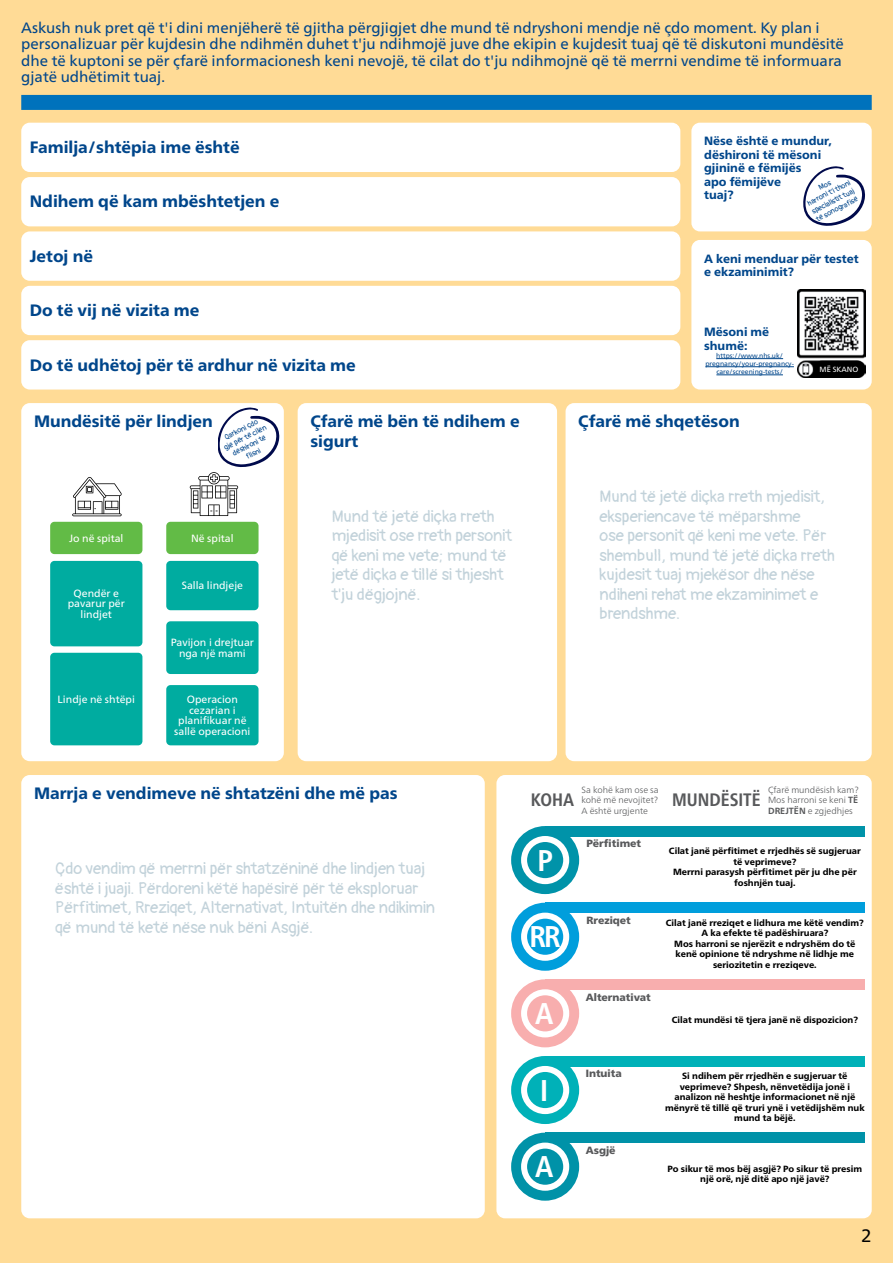
<style>
.page{position:relative;width:893px;height:1263px;background:#ffdb96}
.page>*{position:absolute;margin:0;border:0;box-sizing:border-box;transform-origin:0 0}
.t1{font:700 condensed 30px "Frutiger Neue LTW1 G";color:#fff}
.t2{font:700 condensed 18px "Frutiger Neue LTW1 G";color:#58595b}
.t3{font:18px "Frutiger Neue LTW1 G";color:#000}
.t4{font:16.5px/19.5px "Pangolin";color:#c2d2da}
.t5{font:800 16.5px/19.5px "Frutiger Neue LTW1 G";color:#00468b}
.t6{font:15px/16.5px "Frutiger Neue LTW1 G";color:#00468b}
.t7{font:800 12px/13.5px "Frutiger Neue LTW1 G";color:#00468b}
.t8{font:10.5px/10.5px "Frutiger Neue LTW1 G";color:#fff;text-align:center}
.t9{font:900 10.5px "Frutiger Neue LTW1 G";color:#58595b}
.t10{font:800 9px/10.5px "Frutiger Neue LTW1 G";color:#000;text-align:center}
.t11{font:300 9px/10.5px "Frutiger Neue LTW1 G";color:#58595b;text-align:justify}
.t12{font:7.5px/9px "Pangolin";color:#00468b;text-align:center}
.t13{font:7.5px "Frutiger Neue LTW1 G";color:#fff}
.t14{font:6.75px/8.1px "Frutiger Neue LTW1 G";color:#00468b;text-align:center}
.s1{font-weight:700}
</style>
<div class="page">
<div style="left:496px;top:775px;width:376px;height:443px;background:#fff;border-radius:9px"></div>
<div style="left:21px;top:95px;width:851px;height:15px;background:#0072bc"></div>
<div style="left:21px;top:123px;width:659px;height:49px;background:#fff;border-radius:9px"></div>
<div style="left:21px;top:177px;width:659px;height:49px;background:#fff;border-radius:9px"></div>
<div style="left:21px;top:231px;width:659px;height:50px;background:#fff;border-radius:9px"></div>
<div style="left:21px;top:286px;width:659px;height:49px;background:#fff;border-radius:9px"></div>
<div style="left:21px;top:340px;width:659px;height:49px;background:#fff;border-radius:9px"></div>
<div style="left:566px;top:403px;width:306px;height:358px;background:#fff;border-radius:9px"></div>
<div style="left:298px;top:403px;width:259px;height:358px;background:#fff;border-radius:9px"></div>
<div style="left:21px;top:775px;width:464px;height:443px;background:#fff;border-radius:9px"></div>
<div style="left:691px;top:123px;width:181px;height:108px;background:#fff;border-radius:9px"></div>
<div style="left:21px;top:403px;width:263px;height:358px;background:#fff;border-radius:9px"></div>
<div style="left:50px;top:522px;width:92px;height:32px;background:#62bb46;border-radius:4px"></div>
<div style="left:50px;top:561px;width:92px;height:85px;background:#00aca0;border-radius:4px"></div>
<div style="left:50px;top:653px;width:92px;height:92px;background:#00aca0;border-radius:4px"></div>
<div style="left:166px;top:685px;width:93px;height:60px;background:#00aca0;border-radius:4px"></div>
<div style="left:166px;top:621px;width:93px;height:53px;background:#00aca0;border-radius:4px"></div>
<div style="left:166px;top:561px;width:93px;height:49px;background:#00aca0;border-radius:4px"></div>
<div style="left:166px;top:522px;width:93px;height:32px;background:#62bb46;border-radius:4px"></div>
<svg style="left:804px;top:166px;width:61px;height:60px"></svg>
<div style="left:545px;top:1133px;width:320px;height:10px;background:#0092a8"></div>
<div style="left:511px;top:1133px;width:68px;height:68px;background:#0092a8;border-radius:50%"></div>
<svg style="left:524px;top:1145px;width:42px;height:43px"></svg>
<div style="left:521px;top:1142px;width:48px;height:49px;border:6px solid #fff;border-radius:50%"></div>
<div style="left:545px;top:826px;width:320px;height:10px;background:#0093a9"></div>
<div style="left:511px;top:826px;width:68px;height:68px;background:#0093a9;border-radius:50%"></div>
<div style="left:521px;top:836px;width:48px;height:48px;border:6px solid #fff;border-radius:50%"></div>
<div style="left:545px;top:903px;width:320px;height:10px;background:#009edc"></div>
<div style="left:511px;top:903px;width:68px;height:68px;background:#009edc;border-radius:50%"></div>
<div style="left:521px;top:913px;width:48px;height:48px;border:6px solid #fff;border-radius:50%"></div>
<div style="left:545px;top:979px;width:320px;height:10px;background:#f8aeae"></div>
<div style="left:511px;top:979px;width:68px;height:68px;background:#f8aeae;border-radius:50%"></div>
<div style="left:521px;top:989px;width:48px;height:48px;border:6px solid #fff;border-radius:50%"></div>
<div style="left:545px;top:1056px;width:320px;height:10px;background:#00b1b8"></div>
<div style="left:511px;top:1056px;width:68px;height:68px;background:#00b1b8;border-radius:50%"></div>
<div style="left:521px;top:1066px;width:48px;height:48px;border:6px solid #fff;border-radius:50%"></div>
<div style="left:691px;top:240px;width:181px;height:149px;background:#fff;border-radius:9px"></div>
<hr style="left:716px;top:358px;width:67px;height:1px;background:#00468b">
<hr style="left:705px;top:366px;width:89px;height:1px;background:#00468b">
<hr style="left:716px;top:375px;width:67px;height:1px;background:#00468b">
<img style="left:798px;top:290px;width:67px;height:88px">
<svg style="left:72px;top:477px;width:50px;height:39px"></svg>
<svg style="left:190px;top:407px;width:90px;height:109px"></svg>
<div style="left:813px;top:361px;width:52px;height:17px;background:#000;border-radius:9px"></div>
<p class="t6" style="left:21px;top:19px;width:824px">Askush nuk pret që t'i dini menjëherë të gjitha përgjigjet dhe mund të ndryshoni mendje në çdo moment. Ky plan i personalizuar për kujdesin dhe ndihmën duhet t'ju ndihmojë juve dhe ekipin e kujdesit tuaj që të diskutoni mundësitë dhe të kuptoni se për çfarë informacionesh keni nevojë, të cilat do t'ju ndihmojnë që të merrni vendime të informuara gjatë udhëtimit tuaj.</p>
<h3 class="t5" style="left:30px;top:137px;width:211px">Familja/shtëpia ime është</h3>
<h3 class="t5" style="left:30px;top:192px;width:251px">Ndihem që kam mbështetjen e</h3>
<h3 class="t5" style="left:30px;top:246px;width:65px">Jetoj në</h3>
<h3 class="t5" style="left:30px;top:301px;width:171px">Do të vij në vizita me</h3>
<h3 class="t5" style="left:30px;top:355px;width:328px">Do të udhëtoj për të ardhur në vizita me</h3>
<h3 class="t5" style="left:34px;top:412px;width:180px">Mundësitë për lindjen</h3>
<p class="t12" style="left:218px;top:435px;width:48px;rotate:-27deg">Qarkoni çdo gjë për të cilën dëshironi të<br>fl isni</p>
<p class="t8" style="left:69px;top:533px;width:56px">Jo në spital</p>
<p class="t8" style="left:68px;top:588px;width:59px">Qendër e pavarur për lindjet</p>
<p class="t8" style="left:191px;top:533px;width:44px">Në spital</p>
<p class="t8" style="left:182px;top:580px;width:63px">Salla lindjeje</p>
<p class="t8" style="left:171px;top:637px;width:85px">Pavijon i drejtuar nga një mami</p>
<p class="t8" style="left:58px;top:694px;width:79px">Lindje në shtëpi</p>
<p class="t8" style="left:174px;top:694px;width:78px">Operacion cezarian i planifikuar në sallë operacioni</p>
<h3 class="t5" style="left:310px;top:412px;width:211px">Çfarë më bën të ndihem e sigurt</h3>
<h3 class="t4" style="left:332px;top:504px;width:182px">Mund të jetë diçka rreth mjedisit ose rreth personit që keni me vete; mund të jetë diçka e tillë si thjesht t'ju dëgjojnë.</h3>
<h3 class="t7" style="left:704px;top:134px;width:129px">Nëse është e mundur, dëshironi të mësoni gjininë e fëmijës<br>apo fëmijëve<br>tuaj?</h3>
<p class="t12" style="left:801px;top:190px;width:48px;rotate:-27deg">Mos<br>harroni t'i thoni specialistit tuaj të sonografi së</p>
<h3 class="t7" style="left:704px;top:252px;width:156px">A keni menduar për testet e ekzaminimit?</h3>
<h3 class="t7" style="left:704px;top:325px;width:67px">Mësoni më shumë:</h3>
<p class="t14" style="left:705px;top:351px;width:90px">https://www.nhs.uk/ pregnancy/your-pregnancy&shy;care/screening-tests/</p>
<h3 class="t5" style="left:578px;top:412px;width:163px">Çfarë më shqetëson</h3>
<p class="t13" style="left:819px;top:365px;width:40px">MË SKANO</p>
<h3 class="t4" style="left:600px;top:484px;width:237px">Mund të jetë diçka rreth mjedisit, eksperiencave të mëparshme<br>ose personit që keni me vete. Për shembull, mund të jetë diçka rreth kujdesit tuaj mjekësor dhe nëse ndiheni rehat me ekzaminimet e brendshme.</h3>
<h3 class="t5" style="left:34px;top:784px;width:365px">Marrja e vendimeve në shtatzëni dhe më pas</h3>
<h3 class="t4" style="left:55px;top:856px;width:381px">Çdo vendim që merrni për shtatzëninë dhe lindjen tuaj është i juaji. Përdoreni këtë hapësirë për të eksploruar Përfitimet, Rreziqet, Alternativat, Intuitën dhe ndikimin që mund të ketë nëse nuk bëni Asgjë.</h3>
<p class="t11" style="left:581px;top:784px;width:79px">Sa kohë kam ose sa kohë më nevojitet?<br>A është urgjente</p>
<h2 class="t2" style="left:531px;top:789px;width:45px">KOHA</h2>
<h2 class="t2" style="left:672px;top:789px;width:90px">MUNDËSITË</h2>
<p class="t11" style="left:768px;top:784px;width:92px">Çfarë mundësish kam?<br>Mos harroni se keni <span class="s1">TË DREJTËN</span> e zgjedhjes</p>
<h1 class="t1" style="left:537px;top:842px;width:17px">P</h1>
<h1 class="t1" style="left:529px;top:919px;width:33px">RR</h1>
<h1 class="t1" style="left:535px;top:996px;width:20px">A</h1>
<h1 class="t1" style="left:540px;top:1072px;width:10px">I</h1>
<h1 class="t1" style="left:535px;top:1149px;width:20px">A</h1>
<p class="t9" style="left:587px;top:837px;width:56px">Përfitimet</p>
<p class="t9" style="left:587px;top:914px;width:46px">Rreziqet</p>
<p class="t9" style="left:586px;top:990px;width:67px">Alternativat</p>
<p class="t10" style="left:669px;top:846px;width:193px">Cilat janë përfitimet e rrjedhës së sugjeruar të veprimeve?<br>Merrni parasysh përfitimet për ju dhe për foshnjën tuaj.</p>
<p class="t10" style="left:666px;top:917px;width:199px">Cilat janë rreziqet e lidhura me këtë vendim?<br>A ka efekte të padëshiruara?<br>Mos harroni se njerëzit e ndryshëm do të kenë opinione të ndryshme në lidhje me seriozitetin e rreziqeve.</p>
<p class="t10" style="left:672px;top:1015px;width:188px">Cilat mundësi të tjera janë në dispozicion?</p>
<p class="t9" style="left:586px;top:1067px;width:38px">Intuita</p>
<p class="t9" style="left:586px;top:1144px;width:31px">Asgjë</p>
<p class="t10" style="left:665px;top:1071px;width:201px">Si ndihem për rrjedhën e sugjeruar të veprimeve? Shpesh, nënvetëdija jonë i analizon në heshtje informacionet në një mënyrë të tillë që truri ynë i vetëdijshëm nuk mund ta bëjë.</p>
<p class="t10" style="left:668px;top:1163px;width:196px">Po sikur të mos bëj asgjë? Po sikur të presim një orë, një ditë apo një javë?</p>
<h2 class="t3" style="left:861px;top:1225px;width:12px">2</h2>
</div>
